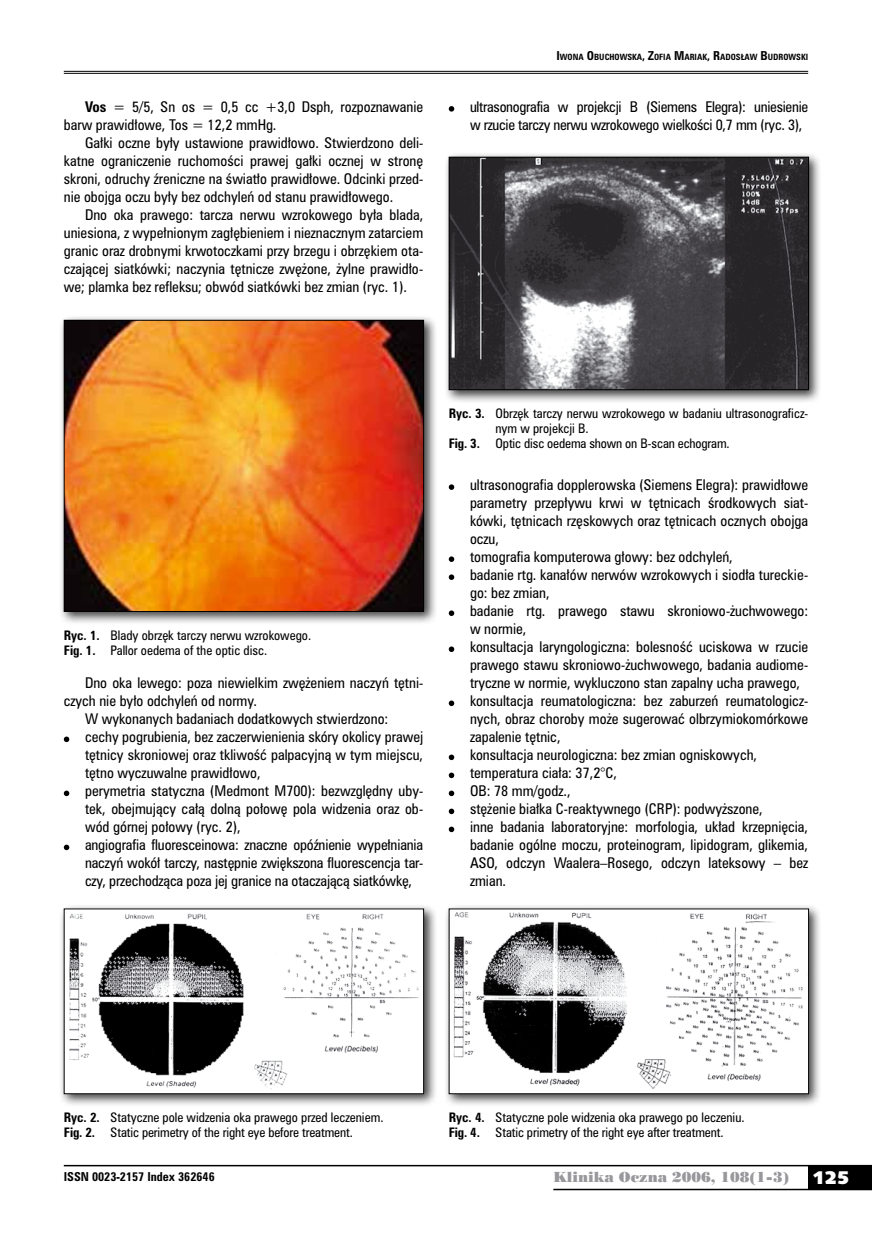
<style>
.page{position:relative;width:872px;height:1234px;background:#fff}
.page>*{position:absolute;margin:0;border:0;box-sizing:border-box;transform-origin:0 0}
.t1{font:18px "Humanst 531 U Blk PL";color:#fff}
.t2{font:13.5px/18px "Zurich Cn PL";color:#000}
.t3{font:13.5px/18px "Zurich Cn PL";letter-spacing:-.02em;color:#000}
.t4{font:13.5px "Poster Bodoni PL";color:#98989c}
.t5{font:12px/15px "Zurich Cn PL";color:#000}
.t6{font:700 12px "Zurich Cn PL";color:#000}
.t7{font:700 11.25px "Zurich Cn PL";color:#000}
.t8{font:700 7.8px "Zurich Cn PL";color:#000}
.s1{font-weight:700}
.s2{font-size:11.25px}
</style>
<div class="page">
<div style="left:808px;top:1165px;width:64px;height:24px;background:#000"></div>
<hr style="left:64px;top:1164px;width:808px;height:2px;background:#000">
<hr style="left:553px;top:1188px;width:319px;height:1px;background:#000">
<hr style="left:64px;top:71px;width:744px;height:1px;background:#000">
<hr style="left:64px;top:73px;width:744px;height:1px;background:#000">
<svg style="left:64px;top:736px;width:5px;height:6px"></svg>
<svg style="left:64px;top:790px;width:5px;height:6px"></svg>
<svg style="left:64px;top:844px;width:5px;height:6px"></svg>
<svg style="left:449px;top:106px;width:5px;height:6px"></svg>
<svg style="left:449px;top:484px;width:5px;height:6px"></svg>
<svg style="left:449px;top:556px;width:5px;height:6px"></svg>
<svg style="left:449px;top:574px;width:5px;height:6px"></svg>
<svg style="left:449px;top:610px;width:5px;height:6px"></svg>
<svg style="left:449px;top:646px;width:5px;height:6px"></svg>
<svg style="left:449px;top:700px;width:5px;height:6px"></svg>
<svg style="left:449px;top:754px;width:5px;height:6px"></svg>
<svg style="left:449px;top:772px;width:5px;height:6px"></svg>
<svg style="left:449px;top:790px;width:5px;height:6px"></svg>
<svg style="left:449px;top:808px;width:5px;height:6px"></svg>
<svg style="left:449px;top:826px;width:5px;height:6px"></svg>
<div style="left:59px;top:315px;width:378px;height:310px;background:#000;opacity:.75"></div>
<img style="left:66px;top:322px;width:356px;height:287px">
<div style="left:64px;top:320px;width:360px;height:291px;border:1px solid #000"></div>
<div style="left:59px;top:903px;width:378px;height:204px;background:#000;opacity:.75"></div>
<img style="left:66px;top:910px;width:356px;height:181px">
<div style="left:444px;top:152px;width:378px;height:251px;background:#000;opacity:.75"></div>
<img style="left:451px;top:159px;width:356px;height:229px">
<div style="left:449px;top:157px;width:360px;height:233px;border:1px solid #000"></div>
<div style="left:444px;top:903px;width:378px;height:204px;background:#000;opacity:.75"></div>
<img style="left:451px;top:910px;width:356px;height:181px">
<p class="t2" style="left:64px;top:97px;width:361px;text-indent:21px"><span class="s1">Vos</span> = 5/5, Sn os = 0,5 cc +3,0 Dsph, rozpoznawanie barw prawidłowe, Tos = 12,2 mmHg.</p>
<p class="t2" style="left:64px;top:133px;width:361px;text-align:justify;text-indent:21px">Gałki oczne były ustawione prawidłowo. Stwierdzono deli&shy;katne ograniczenie ruchomości prawej gałki ocznej w stronę skroni, odruchy źreniczne na światło prawidłowe. Odcinki przed&shy;nie obojga oczu były bez odchyleń od stanu prawidłowego.</p>
<p class="t2" style="left:64px;top:205px;width:361px;text-align:justify;text-indent:21px">Dno oka prawego: tarcza nerwu wzrokowego była blada, uniesiona, z wypełnionym zagłębieniem i nieznacznym zatarciem granic oraz drobnymi krwotoczkami przy brzegu i obrzękiem ota&shy;czającej siatkówki; naczynia tętnicze zwężone, żylne prawidło&shy;we; plamka bez refleksu; obwód siatkówki bez zmian (ryc. 1).</p>
<p class="t8" style="left:556px;top:52px;width:252px"><span class="s2">I</span>WONA <span class="s2">O</span> BUCHOWSKA<span class="s2">, Z</span>OFIA <span class="s2">M</span>ARIAK<span class="s2">, R</span>ADOSŁAW <span class="s2">B</span> UDROWSKI</p>
<p class="t3" style="left:470px;top:97px;width:340px">ultrasonografia w projekcji B (Siemens Elegra): uniesienie w rzucie tarczy nerwu wzrokowego wielkości 0,7 mm (ryc. 3),</p>
<p class="t5" style="left:64px;top:627px;width:249px"><span class="s1">Ryc. 1.</span> Blady obrzęk tarczy nerwu wzrokowego.<br><span class="s1">Fig. 1.</span> Pallor oedema of the optic disc.</p>
<p class="t2" style="left:85px;top:673px;width:340px">Dno oka lewego: poza niewielkim zwężeniem naczyń tętni-</p>
<p class="t2" style="left:64px;top:691px;width:195px">czych nie było odchyleń od normy.</p>
<p class="t2" style="left:85px;top:709px;width:305px">W wykonanych badaniach dodatkowych stwierdzono:</p>
<p class="t2" style="left:85px;top:727px;width:340px">cechy pogrubienia, bez zaczerwienienia skóry okolicy prawej</p>
<p class="t2" style="left:85px;top:745px;width:340px">tętnicy skroniowej oraz tkliwość palpacyjną w tym miejscu,</p>
<p class="t2" style="left:85px;top:763px;width:177px">tętno wyczuwalne prawidłowo,</p>
<p class="t2" style="left:85px;top:781px;width:339px">perymetria statyczna (Medmont M700): bezwzględny uby-</p>
<p class="t2" style="left:85px;top:799px;width:340px">tek, obejmujący całą dolną połowę pola widzenia oraz ob-</p>
<p class="t2" style="left:85px;top:817px;width:157px">wód górnej połowy (ryc. 2),</p>
<p class="t2" style="left:85px;top:835px;width:340px">angiografia fluoresceinowa: znaczne opóźnienie wypełniania</p>
<p class="t2" style="left:85px;top:853px;width:340px">naczyń wokół tarczy, następnie zwiększona fluorescencja tar-</p>
<p class="t2" style="left:85px;top:871px;width:328px">czy, przechodząca poza jej granice na otaczającą siatkówkę,</p>
<p class="t5" style="left:495px;top:405px;width:314px;text-indent:-47px"><span class="s1">Ryc. 3.</span> Obrzęk tarczy nerwu wzrokowego w badaniu ultrasonograficz&shy;nym w projekcji B.</p>
<p class="t6" style="left:449px;top:435px;width:33px">Fig. 3.</p>
<p class="t5" style="left:495px;top:435px;width:236px">Optic disc oedema shown on B-scan echogram.</p>
<p class="t2" style="left:470px;top:475px;width:340px">ultrasonografia dopplerowska (Siemens Elegra): prawidłowe parametry przepływu krwi w tętnicach środkowych siat&shy;kówki, tętnicach rzęskowych oraz tętnicach ocznych obojga oczu,<br>tomografia komputerowa głowy: bez odchyleń,<br>badanie rtg. kanałów nerwów wzrokowych i siodła tureckie&shy;go: bez zmian,<br>badanie rtg. prawego stawu skroniowo-żuchwowego: w normie,<br>konsultacja laryngologiczna: bolesność uciskowa w rzucie prawego stawu skroniowo-żuchwowego, badania audiome&shy;tryczne w normie, wykluczono stan zapalny ucha prawego, konsultacja reumatologiczna: bez zaburzeń reumatologicz&shy;nych, obraz choroby może sugerować olbrzymiokomórkowe zapalenie tętnic,<br>konsultacja neurologiczna: bez zmian ogniskowych, temperatura ciała: 37,2°C,<br>OB: 78 mm/godz.,<br>stężenie białka C-reaktywnego (CRP): podwyższone,<br>inne badania laboratoryjne: morfologia, układ krzepnięcia, badanie ogólne moczu, proteinogram, lipidogram, glikemia, ASO, odczyn Waalera–Rosego, odczyn lateksowy – bez zmian.</p>
<p class="t5" style="left:64px;top:1109px;width:321px"><span class="s1">Ryc. 2.</span> Statyczne pole widzenia oka prawego przed leczeniem.<br><span class="s1">Fig. 2.</span></p>
<p class="t5" style="left:111px;top:1124px;width:244px">Static perimetry of the right eye before treatment.</p>
<p class="t5" style="left:449px;top:1109px;width:297px"><span class="s1">Ryc. 4.</span> Statyczne pole widzenia oka prawego po leczeniu.<br><span class="s1">Fig. 4.</span></p>
<p class="t5" style="left:495px;top:1124px;width:229px">Static primetry of the right eye after treatment.</p>
<p class="t7" style="left:64px;top:1168px;width:152px">ISSN 0023-2157 Index 362646</p>
<p class="t4" style="left:553px;top:1168px;width:237px">Klinika Oczna 2006, 108(1-3)</p>
<h1 class="t1" style="left:812px;top:1165px;width:38px">125</h1>
</div>
